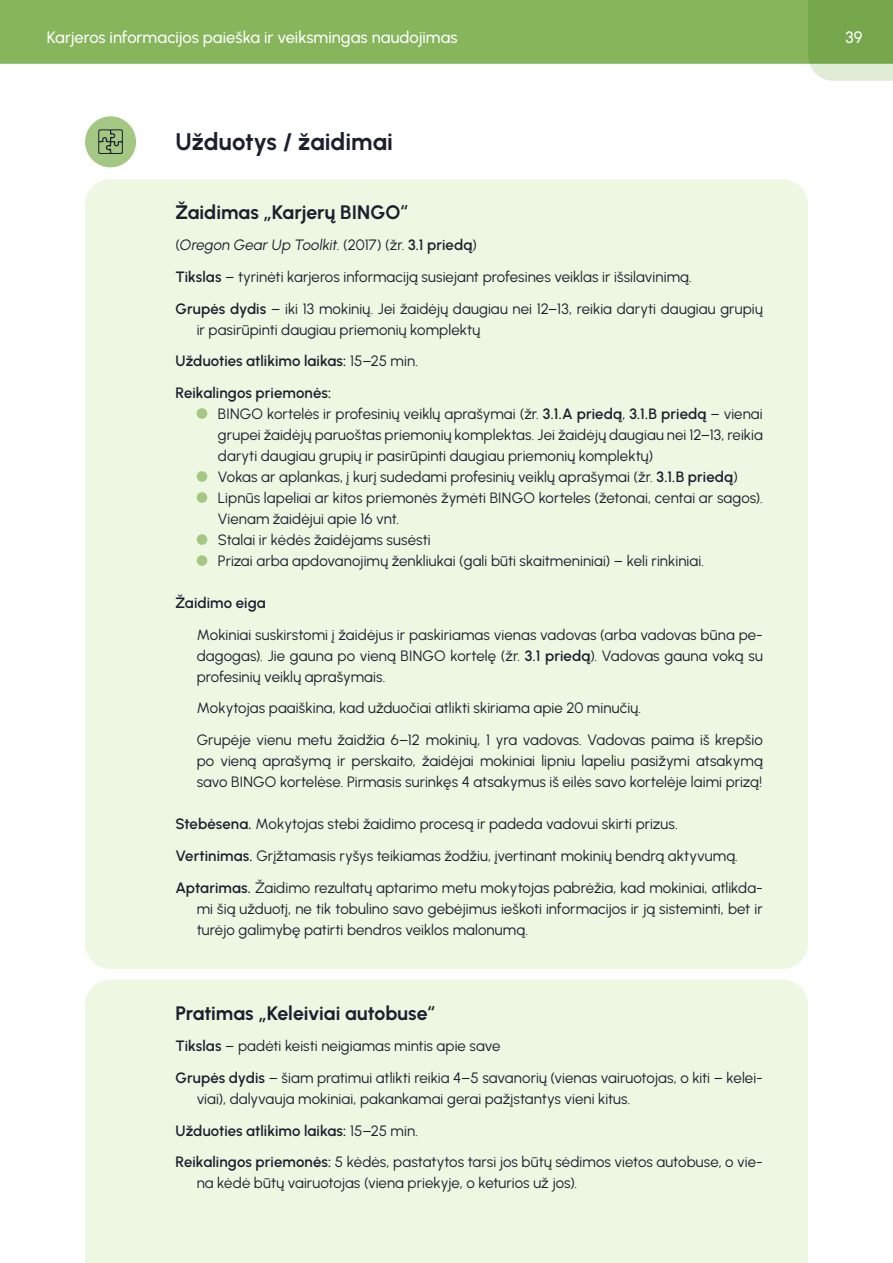
<style>
.page{position:relative;width:893px;height:1263px;background:#fff}
.page>*{position:absolute;margin:0;border:0;box-sizing:border-box;transform-origin:0 0}
.t1{font:700 24px "Urbanist";letter-spacing:-.005em;color:#1d1f2f}
.t2{font:700 19.5px "Urbanist";color:#1d1f2f}
.t3{font:500 16.5px "Urbanist";color:#fff}
.t4{font:15px/21px "Urbanist";letter-spacing:.005em;color:#1d1f2f}
.t5{font:600 15px "Urbanist";letter-spacing:.005em;color:#1d1f2f}
.s1{font-family:"Segoe UI";font-weight:600}
.s2{font-style:italic}
.s3{font-weight:600}
</style>
<div class="page">
<div style="left:85px;top:979px;width:723px;height:284px;background:#edf7e2"></div>
<div style="left:85px;top:179px;width:723px;height:790px;background:#edf7e2;border-radius:26px"></div>
<div style="left:197px;top:408px;width:10px;height:11px;background:#a5c784;border-radius:50%"></div>
<div style="left:197px;top:471px;width:10px;height:11px;background:#a5c784;border-radius:50%"></div>
<div style="left:197px;top:492px;width:10px;height:11px;background:#a5c784;border-radius:50%"></div>
<div style="left:197px;top:534px;width:10px;height:11px;background:#a5c784;border-radius:50%"></div>
<div style="left:197px;top:555px;width:10px;height:11px;background:#a5c784;border-radius:50%"></div>
<div style="left:85px;top:116px;width:51px;height:51px;background:#a5c784;border-radius:50%"></div>
<svg style="left:98px;top:129px;width:25px;height:25px"></svg>
<div style="left:0;top:0;width:808px;height:64px;background:#87b55b"></div>
<svg style="left:808px;top:0;width:85px;height:81px;background:#8eb66a"></svg>
<p class="t3" style="left:47px;top:26px;width:412px">Karjeros informacijos paieška ir veiksmingas naudojimas</p>
<p class="t3" style="left:846px;top:26px;width:19px">39</p>
<h1 class="t1" style="left:175px;top:125px;width:219px">Užduotys / žaidimai</h1>
<h2 class="t2" style="left:175px;top:198px;width:235px">Žaidimas <span class="s1">„</span>Karjerų BINGO<span class="s1">“</span></h2>
<p class="t4" style="left:175px;top:229px;width:589px;line-height:31.7px">(<span class="s2">Oregon Gear Up Toolkit</span>. (2017) (žr. <span class="s3">3.1 priedą</span>)<br><span class="s3">Tikslas</span> – tyrinėti karjeros informaciją susiejant profesines veiklas ir išsilavinimą.<br><span class="s3">Grupės dydis</span> – iki 13 mokinių. Jei žaidėjų daugiau nei 12–13, reikia daryti daugiau grupių</p>
<p class="t4" style="left:175px;top:313px;width:306px;line-height:31.7px;text-indent:21px">ir pasirūpinti daugiau priemonių komplektų<br><span class="s3">Užduoties atlikimo laikas:</span> 15–25 min.<br><span class="s3">Reikalingos priemonės:</span></p>
<p class="t4" style="left:218px;top:403px;width:546px">BINGO kortelės ir profesinių veiklų aprašymai (žr. <span class="s3">3.1.A priedą</span>, <span class="s3">3.1.B priedą</span> – vienai grupei žaidėjų paruoštas priemonių komplektas. Jei žaidėjų daugiau nei 12–13, reikia daryti daugiau grupių ir pasirūpinti daugiau priemonių komplektų)<br>Vokas ar aplankas, į kurį sudedami profesinių veiklų aprašymai (žr. <span class="s3">3.1.B priedą</span>)<br>Lipnūs lapeliai ar kitos priemonės žymėti BINGO korteles (žetonai, centai ar sagos).<br>Vienam žaidėjui apie 16 vnt.<br>Stalai ir kėdės žaidėjams susėsti<br>Prizai arba apdovanojimų ženkliukai (gali būti skaitmeniniai) – keli rinkiniai.</p>
<p class="t5" style="left:175px;top:593px;width:92px">Žaidimo eiga</p>
<p class="t4" style="left:197px;top:624px;width:568px;text-align:justify">Mokiniai suskirstomi į žaidėjus ir paskiriamas vienas vadovas (arba vadovas būna pe&shy;dagogas). Jie gauna po vieną BINGO kortelę (žr. <span class="s3">3.1 priedą</span>). Vadovas gauna voką su profesinių veiklų aprašymais.</p>
<p class="t4" style="left:197px;top:692px;width:568px;line-height:31.7px">Mokytojas paaiškina, kad užduočiai atlikti skiriama apie 20 minučių.<br>Grupėje vienu metu žaidžia 6–12 mokinių, 1 yra vadovas. Vadovas paima iš krepšio</p>
<p class="t4" style="left:197px;top:750px;width:568px">po vieną aprašymą ir perskaito, žaidėjai mokiniai lipniu lapeliu pasižymi atsakymą savo BINGO kortelėse. Pirmasis surinkęs 4 atsakymus iš eilės savo kortelėje laimi prizą!</p>
<p class="t4" style="left:175px;top:808px;width:589px;line-height:31.7px"><span class="s3">Stebėsena.</span> Mokytojas stebi žaidimo procesą ir padeda vadovui skirti prizus.<br><span class="s3">Vertinimas.</span> Grįžtamasis ryšys teikiamas žodžiu, įvertinant mokinių bendrą aktyvumą.<br><span class="s3">Aptarimas.</span> Žaidimo rezultatų aptarimo metu mokytojas pabrėžia, kad mokiniai, atlikda-</p>
<p class="t4" style="left:197px;top:897px;width:568px">mi šią užduotį, ne tik tobulino savo gebėjimus ieškoti informacijos ir ją sisteminti, bet ir turėjo galimybę patirti bendros veiklos malonumą.</p>
<h2 class="t2" style="left:175px;top:999px;width:262px">Pratimas <span class="s1">„</span>Keleiviai autobuse<span class="s1">“</span></h2>
<p class="t4" style="left:175px;top:1030px;width:589px;line-height:31.7px"><span class="s3">Tikslas</span> – padėti keisti neigiamas mintis apie save<br><span class="s3">Grupės dydis</span> – šiam pratimui atlikti reikia 4–5 savanorių (vienas vairuotojas, o kiti – kelei-</p>
<p class="t4" style="left:175px;top:1082px;width:589px;line-height:31.7px;text-indent:21px">viai), dalyvauja mokiniai, pakankamai gerai pažįstantys vieni kitus.<br><span class="s3">Užduoties atlikimo laikas:</span> 15–25 min.<br><span class="s3">Reikalingos priemonės:</span> 5 kėdės, pastatytos tarsi jos būtų sėdimos vietos autobuse, o vie-</p>
<p class="t4" style="left:197px;top:1172px;width:382px">na kėdė būtų vairuotojas (viena priekyje, o keturios už jos).</p>
</div>
